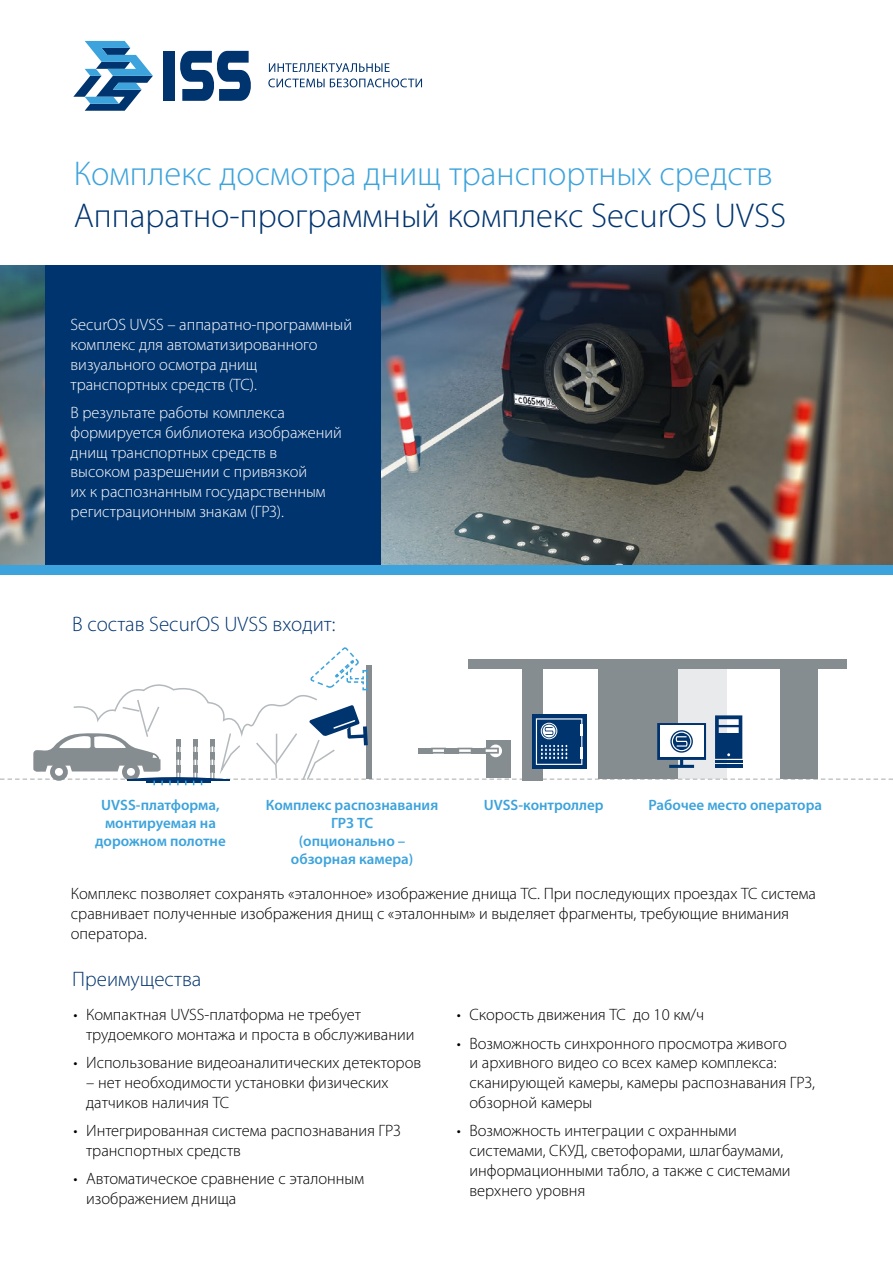
<style>
.page{position:relative;width:893px;height:1263px;background:#fff}
.page>*{position:absolute;margin:0;border:0;box-sizing:border-box;transform-origin:0 0}
.t1{font:300 34.5px "Myriad Pro";color:#00346f}
.t2{font:300 34.5px "Myriad Pro";color:#3ca3dc}
.t3{font:300 21px "Myriad Pro";color:#00346f}
.t4{font:300 16.5px/19.8px "Myriad Pro";color:#000}
.t5{font:300 16.5px/19.8px "Myriad Pro";color:#fff}
.t6{font:600 15px/18px "Myriad Pro";color:#3ca3dc;text-align:center}
</style>
<div class="page">
<img style="left:0;top:266px;width:893px;height:300px">
<svg style="left:73px;top:41px;width:80px;height:70px"></svg>
<div style="left:163px;top:51px;width:11px;height:50px;background:#00346f"></div>
<svg style="left:180px;top:51px;width:71px;height:50px"></svg>
<svg style="left:269px;top:63px;width:121px;height:9px"></svg>
<svg style="left:268px;top:78px;width:154px;height:9px"></svg>
<div style="left:45px;top:266px;width:336px;height:303px;background:#00346f"></div>
<div style="left:0;top:566px;width:893px;height:9px;background:#3ca3dc"></div>
<svg style="left:0;top:647px;width:893px;height:138px"></svg>
<hr style="left:715px;top:764px;width:27px;height:4px;background:#00346f">
<h1 class="t2" style="left:74px;top:155px;width:700px">Комплекс досмотра днищ транспортных средств</h1>
<h1 class="t1" style="left:74px;top:196px;width:714px">Аппаратно-программный комплекс SecurOS UVSS</h1>
<p class="t5" style="left:71px;top:315px;width:283px">SecurOS UVSS – аппаратно-программный комплекс для автоматизированного визуального осмотра днищ транспортных средств (ТС).</p>
<p class="t5" style="left:71px;top:403px;width:273px">В результате работы комплекса формируется библиотека изображений днищ транспортных средств в<br>высоком разрешении с привязкой<br>их к распознанным государственным регистрационным знакам (ГРЗ).</p>
<p class="t3" style="left:72px;top:612px;width:265px">В состав SecurOS UVSS входит:</p>
<p class="t6" style="left:95px;top:795px;width:132px">UVSS-платформа, монтируемая на дорожном полотне</p>
<p class="t6" style="left:266px;top:795px;width:174px">Комплекс распознавания<br>ГРЗ ТС<br>(опционально – обзорная камера)</p>
<p class="t6" style="left:484px;top:795px;width:121px">UVSS-контроллер</p>
<p class="t6" style="left:648px;top:795px;width:175px">Рабочее место оператора</p>
<p class="t4" style="left:71px;top:884px;width:747px">Комплекс позволяет сохранять «эталонное» изображение днища ТС. При последующих проездах ТС система сравнивает полученные изображения днищ с «эталонным» и выделяет фрагменты, требующие внимания оператора.</p>
<p class="t3" style="left:72px;top:968px;width:131px">Преимущества</p>
<p class="t4" style="left:86px;top:1005px;width:330px;text-indent:-13px">• Компактная UVSS-платформа не требует трудоемкого монтажа и проста в обслуживании</p>
<p class="t4" style="left:73px;top:1053px;width:349px">• Использование видеоаналитических детекторов</p>
<p class="t4" style="left:86px;top:1073px;width:304px">– нет необходимости установки физических датчиков наличия ТС</p>
<p class="t4" style="left:86px;top:1121px;width:316px;text-indent:-13px">• Интегрированная система распознавания ГРЗ транспортных средств</p>
<p class="t4" style="left:86px;top:1169px;width:279px;text-indent:-13px">• Автоматическое сравнение с эталонным изображением днища</p>
<p class="t4" style="left:457px;top:1005px;width:249px">• Скорость движения ТС до 10 км/ч</p>
<p class="t4" style="left:469px;top:1033px;width:347px;text-indent:-13px">• Возможность синхронного просмотра живого<br>и архивного видео со всех камер комплекса: сканирующей камеры, камеры распознавания ГРЗ, обзорной камеры</p>
<p class="t4" style="left:469px;top:1121px;width:323px;text-indent:-13px">• Возможность интеграции с охранными системами, СКУД, светофорами, шлагбаумами, информационными табло, а также с системами верхнего уровня</p>
</div>
